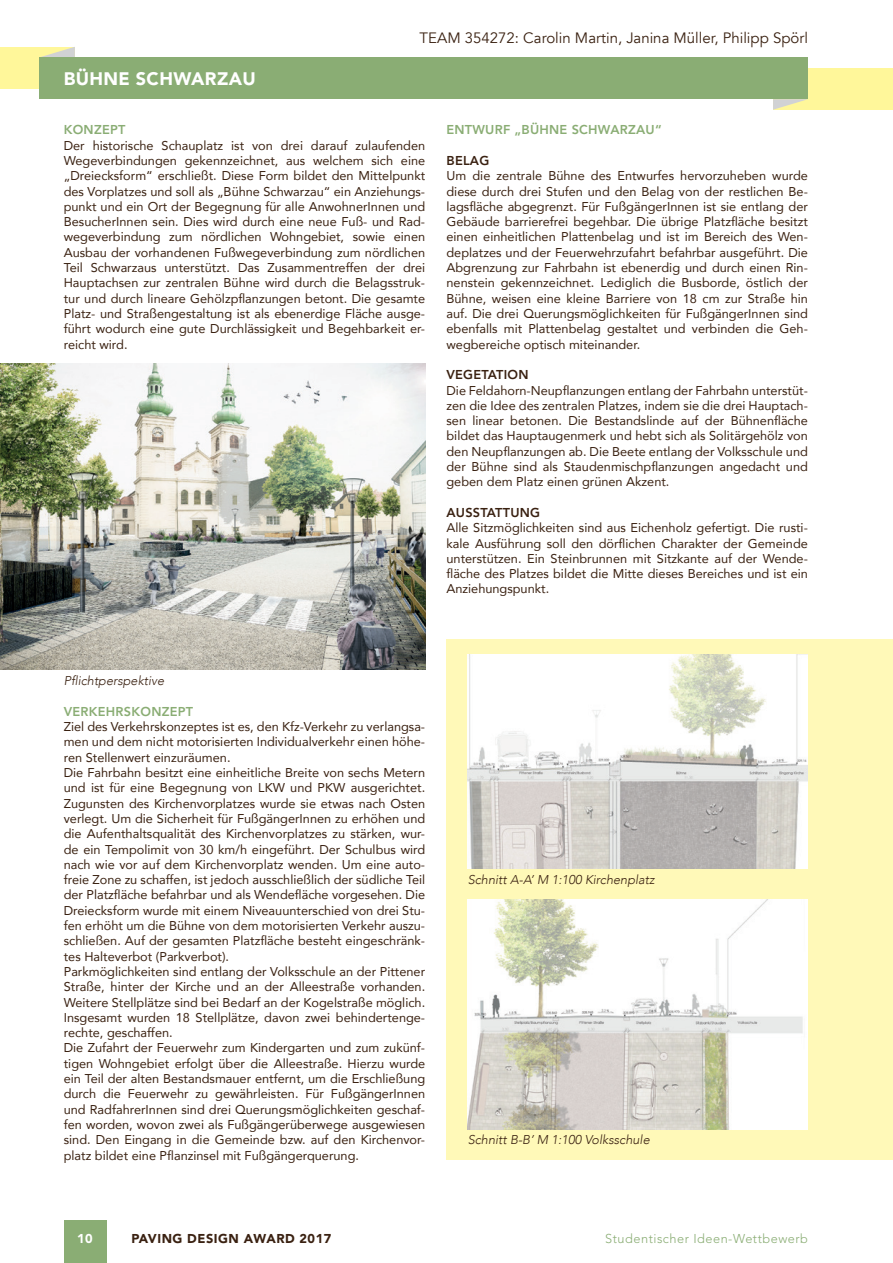
<style>
.page{position:relative;width:893px;height:1263px;background:#fff}
.page>*{position:absolute;margin:0;border:0;box-sizing:border-box;transform-origin:0 0}
.t1{font:900 18px "Avenir";letter-spacing:.02em;color:#fff}
.t2{font:15px "Avenir";color:#3a2111}
.t3{font:12.75px/15.3px "Avenir";color:#3a2111;text-align:justify}
.t4{font:italic 300 12.75px "Avenir";color:#3a2111}
.t5{font:800 12.75px "Avenir";letter-spacing:.02em;color:#8aad74}
.t6{font:300 12.75px "Avenir";letter-spacing:.04em;color:#8aad74}
.t7{font:800 12.75px "Avenir";letter-spacing:.02em;color:#3a2111}
.t8{font:900 12.75px "Avenir";letter-spacing:.04em;color:#3a2111}
.t9{font:900 12.75px "Avenir";color:#fff}
</style>
<div class="page">
<div style="left:773px;top:68px;width:120px;height:42px;background:#fff79a"></div>
<div style="left:0;top:47px;width:75px;height:42px;background:#fff79a"></div>
<svg style="left:41px;top:47px;width:34px;height:10px"></svg>
<div style="left:40px;top:57px;width:768px;height:42px;background:#8aad74"></div>
<div style="left:64px;top:1220px;width:42px;height:43px;background:#8aad74"></div>
<svg style="left:773px;top:99px;width:34px;height:11px"></svg>
<div style="left:446px;top:639px;width:447px;height:520px;background:#fff9b8"></div>
<img style="left:0;top:364px;width:425px;height:306px">
<img style="left:468px;top:899px;width:340px;height:230px">
<img style="left:468px;top:655px;width:340px;height:214px">
<p class="t2" style="left:420px;top:28px;width:390px">TEAM 354272: Carolin Martin, Janina Müller, Philipp Spörl</p>
<h1 class="t1" style="left:64px;top:68px;width:193px">BÜHNE SCHWARZAU</h1>
<p class="t5" style="left:64px;top:122px;width:63px">KONZEPT</p>
<p class="t3" style="left:64px;top:137px;width:363px">Der historische Schauplatz ist von drei darauf zulaufenden Wegeverbindungen gekennzeichnet, aus welchem sich eine „Dreiecksform“ erschließt. Diese Form bildet den Mittelpunkt des Vorplatzes und soll als „Bühne Schwarzau“ ein Anziehungs&shy;punkt und ein Ort der Begegnung für alle AnwohnerInnen und BesucherInnen sein. Dies wird durch eine neue Fuß- und Rad&shy;wegeverbindung zum nördlichen Wohngebiet, sowie einen Ausbau der vorhandenen Fußwegeverbindung zum nördlichen Teil Schwarzaus unterstützt. Das Zusammentreffen der drei Hauptachsen zur zentralen Bühne wird durch die Belagsstruk&shy;tur und durch lineare Gehölzpflanzungen betont. Die gesamte Platz- und Straßengestaltung ist als ebenerdige Fläche ausge&shy;führt wodurch eine gute Durchlässigkeit und Begehbarkeit er&shy;reicht wird.</p>
<p class="t5" style="left:446px;top:122px;width:217px">ENTWURF „BÜHNE SCHWARZAU“</p>
<p class="t7" style="left:446px;top:153px;width:44px">BELAG</p>
<p class="t3" style="left:446px;top:168px;width:363px">Um die zentrale Bühne des Entwurfes hervorzuheben wurde diese durch drei Stufen und den Belag von der restlichen Be&shy;lagsfläche abgegrenzt. Für FußgängerInnen ist sie entlang der Gebäude barrierefrei begehbar. Die übrige Platzfläche besitzt einen einheitlichen Plattenbelag und ist im Bereich des Wen&shy;deplatzes und der Feuerwehrzufahrt befahrbar ausgeführt. Die Abgrenzung zur Fahrbahn ist ebenerdig und durch einen Rin&shy;nenstein gekennzeichnet. Lediglich die Busborde, östlich der Bühne, weisen eine kleine Barriere von 18 cm zur Straße hin auf. Die drei Querungsmöglichkeiten für FußgängerInnen sind ebenfalls mit Plattenbelag gestaltet und verbinden die Geh&shy;wegbereiche optisch miteinander.</p>
<p class="t7" style="left:446px;top:367px;width:84px">VEGETATION</p>
<p class="t3" style="left:446px;top:382px;width:363px">Die Feldahorn-Neupflanzungen entlang der Fahrbahn unterstüt&shy;zen die Idee des zentralen Platzes, indem sie die drei Hauptach&shy;sen linear betonen. Die Bestandslinde auf der Bühnenfläche bildet das Hauptaugenmerk und hebt sich als Solitärgehölz von den Neupflanzungen ab. Die Beete entlang der Volksschule und der Bühne sind als Staudenmischpflanzungen angedacht und geben dem Platz einen grünen Akzent.</p>
<p class="t7" style="left:446px;top:505px;width:95px">AUSSTATTUNG</p>
<p class="t3" style="left:446px;top:520px;width:363px">Alle Sitzmöglichkeiten sind aus Eichenholz gefertigt. Die rusti&shy;kale Ausführung soll den dörflichen Charakter der Gemeinde unterstützen. Ein Steinbrunnen mit Sitzkante auf der Wende&shy;fläche des Platzes bildet die Mitte dieses Bereiches und ist ein Anziehungspunkt.</p>
<p class="t4" style="left:64px;top:673px;width:102px">Pflichtperspektive</p>
<p class="t5" style="left:64px;top:704px;width:131px">VERKEHRSKONZEPT</p>
<p class="t3" style="left:64px;top:719px;width:363px;text-align:left">Ziel des Verkehrskonzeptes ist es, den Kfz-Verkehr zu verlangsa&shy;men und dem nicht motorisierten Individualverkehr einen höhe&shy;ren Stellenwert einzuräumen.<br>Die Fahrbahn besitzt eine einheitliche Breite von sechs Metern und ist für eine Begegnung von LKW und PKW ausgerichtet.<br>Zugunsten des Kirchenvorplatzes wurde sie etwas nach Osten verlegt. Um die Sicherheit für FußgängerInnen zu erhöhen und die Aufenthaltsqualität des Kirchenvorplatzes zu stärken, wur&shy;de ein Tempolimit von 30 km/h eingeführt. Der Schulbus wird nach wie vor auf dem Kirchenvorplatz wenden. Um eine auto&shy;freie Zone zu schaffen, ist jedoch ausschließlich der südliche Teil der Platzfläche befahrbar und als Wendefläche vorgesehen. Die Dreiecksform wurde mit einem Niveauunterschied von drei Stu&shy;fen erhöht um die Bühne von dem motorisierten Verkehr auszu&shy;schließen. Auf der gesamten Platzfläche besteht eingeschränk&shy;tes Halteverbot (Parkverbot).<br>Parkmöglichkeiten sind entlang der Volksschule an der Pittener Straße, hinter der Kirche und an der Alleestraße vorhanden.<br>Weitere Stellplätze sind bei Bedarf an der Kogelstraße möglich.<br>Insgesamt wurden 18 Stellplätze, davon zwei behindertenge&shy;rechte, geschaffen.<br>Die Zufahrt der Feuerwehr zum Kindergarten und zum zukünf&shy;tigen Wohngebiet erfolgt über die Alleestraße. Hierzu wurde ein Teil der alten Bestandsmauer entfernt, um die Erschließung durch die Feuerwehr zu gewährleisten. Für FußgängerInnen und RadfahrerInnen sind drei Querungsmöglichkeiten geschaf&shy;fen worden, wovon zwei als Fußgängerüberwege ausgewiesen sind. Den Eingang in die Gemeinde bzw. auf den Kirchenvor&shy;platz bildet eine Pflanzinsel mit Fußgängerquerung.</p>
<p class="t4" style="left:468px;top:872px;width:188px">Schnitt A-A’ M 1:100 Kirchenplatz</p>
<p class="t4" style="left:468px;top:1132px;width:183px">Schnitt B-B’ M 1:100 Volksschule</p>
<p class="t9" style="left:77px;top:1231px;width:17px">10</p>
<p class="t8" style="left:131px;top:1231px;width:201px">PAVING DESIGN AWARD 2017</p>
<p class="t6" style="left:605px;top:1231px;width:204px">Studentischer Ideen-Wettbewerb</p>
</div>
